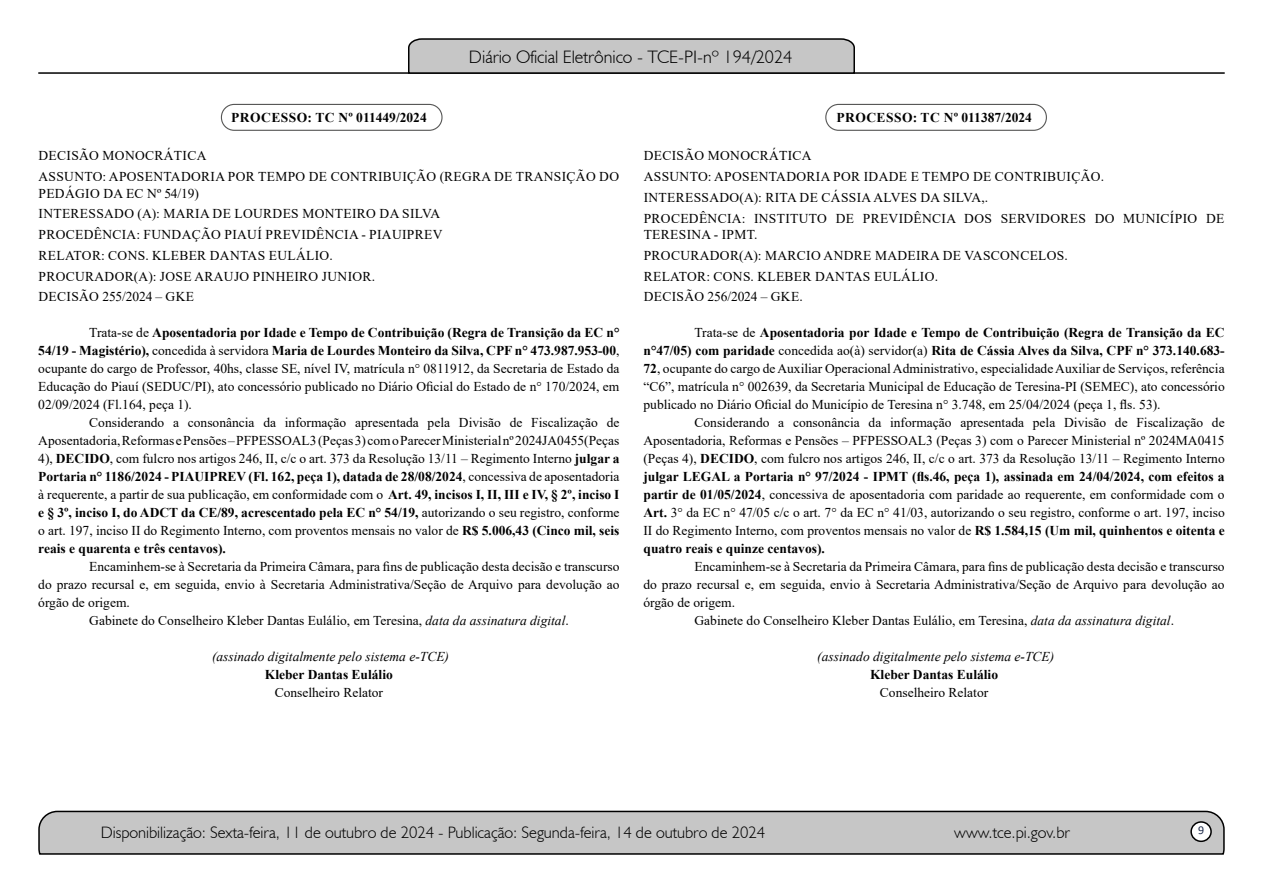
<style>
.page{position:relative;width:1263px;height:893px;background:#fff}
.page>*{position:absolute;margin:0;border:0;box-sizing:border-box;transform-origin:0 0}
.t1{font:300 18px "Humanist 521 BT";color:#000}
.t2{font:300 16.5px "Humanist 521 BT";color:#000}
.t3{font:13.5px/18px "Times New Roman";color:#000;text-align:justify}
.t4{font:13.5px/20.7px "Times New Roman";letter-spacing:.025em;color:#000}
.t5{font:italic 13.5px "Times New Roman";color:#000}
.t6{font:700 13.5px "Times New Roman";letter-spacing:.02em;color:#000}
.t7{font:700 13.5px "Times New Roman";color:#000}
.t8{font:12px "Calibri";color:#212d4c}
.s1{font-weight:700}
.s2{font-style:italic}
</style>
<div class="page">
<svg style="left:38px;top:810px;width:1187px;height:45px;background:#b9b9b9"></svg>
<div style="left:1191px;top:822px;width:20px;height:19px;background:#fff;border-radius:50%"></div>
<div style="left:1190px;top:821px;width:22px;height:21px;border:2px solid #000;border-radius:50%"></div>
<hr style="left:38px;top:72px;width:1187px;height:2px;background:#000">
<svg style="left:407px;top:38px;width:449px;height:36px;background:#b4b4b4"></svg>
<div style="left:221px;top:104px;width:221px;height:27px;border:1px solid #575756;border-radius:13px"></div>
<div style="left:825px;top:104px;width:222px;height:27px;border:1px solid #575756;border-radius:13px"></div>
<h1 class="t1" style="left:469px;top:46px;width:325px">Diário Oficial Eletrônico - TCE-PI-nº 194/2024</h1>
<p class="t6" style="left:231px;top:107px;width:197px">PROCESSO: TC Nº 011449/2024</p>
<p class="t4" style="left:39px;top:145px;width:582px">DECISÃO MONOCRÁTICA<br>ASSUNTO: APOSENTADORIA POR TEMPO DE CONTRIBUIÇÃO (REGRA DE TRANSIÇÃO DO</p>
<p class="t4" style="left:39px;top:182px;width:405px">PEDÁGIO DA EC Nº 54/19)<br>INTERESSADO (A): MARIA DE LOURDES MONTEIRO DA SILVA PROCEDÊNCIA: FUNDAÇÃO PIAUÍ PREVIDÊNCIA - PIAUIPREV RELATOR: CONS. KLEBER DANTAS EULÁLIO.<br>PROCURADOR(A): JOSE ARAUJO PINHEIRO JUNIOR.<br>DECISÃO 255/2024 – GKE</p>
<p class="t3" style="left:38px;top:323px;width:583px;text-indent:51px">Trata-se de <span class="s1">Aposentadoria por Idade e Tempo de Contribuição (Regra de Transição da EC n° 54/19 - Magistério),</span> concedida à servidora <span class="s1">Maria de Lourdes Monteiro da Silva, CPF n° 473.987.953-00</span>, ocupante do cargo de Professor, 40hs, classe SE, nível IV, matrícula n° 0811912, da Secretaria de Estado da Educação do Piauí (SEDUC/PI), ato concessório publicado no Diário Oficial do Estado de n° 170/2024, em 02/09/2024 (Fl.164, peça 1).</p>
<p class="t3" style="left:38px;top:413px;width:583px;text-indent:51px">Considerando a consonância da informação apresentada pela Divisão de Fiscalização de Aposentadoria, Reformas e Pensões – PFPESSOAL3 (Peças 3) com o Parecer Ministerial nº 2024JA0455(Peças 4), <span class="s1">DECIDO</span>, com fulcro nos artigos 246, II, c/c o art. 373 da Resolução 13/11 – Regimento Interno <span class="s1">julgar a Portaria n° 1186/2024 - PIAUIPREV (Fl. 162, peça 1), datada de 28/08/2024</span>, concessiva de aposentadoria à requerente, a partir de sua publicação, em conformidade com o <span class="s1">Art. 49, incisos I, II, III e IV, § 2º, inciso I e § 3º, inciso I, do ADCT da CE/89, acrescentado pela EC n° 54/19,</span> autorizando o seu registro, conforme o art. 197, inciso II do Regimento Interno, com proventos mensais no valor de <span class="s1">R$ 5.006,43 (Cinco mil, seis reais e quarenta e três centavos).</span></p>
<p class="t3" style="left:89px;top:557px;width:532px">Encaminhem-se à Secretaria da Primeira Câmara, para fins de publicação desta decisão e transcurso</p>
<p class="t3" style="left:38px;top:575px;width:583px">do prazo recursal e, em seguida, envio à Secretaria Administrativa/Seção de Arquivo para devolução ao</p>
<p class="t3" style="left:38px;top:593px;width:93px">órgão de origem.</p>
<p class="t3" style="left:89px;top:611px;width:481px">Gabinete do Conselheiro Kleber Dantas Eulálio, em Teresina, <span class="s2">data da assinatura digital</span>.</p>
<p class="t5" style="left:212px;top:648px;width:238px">(assinado digitalmente pelo sistema e-TCE)</p>
<p class="t7" style="left:265px;top:665px;width:130px">Kleber Dantas Eulálio</p>
<p class="t3" style="left:275px;top:683px;width:110px">Conselheiro Relator</p>
<p class="t6" style="left:836px;top:107px;width:197px">PROCESSO: TC Nº 011387/2024</p>
<p class="t4" style="left:644px;top:145px;width:582px">DECISÃO MONOCRÁTICA<br>ASSUNTO: APOSENTADORIA POR IDADE E TEMPO DE CONTRIBUIÇÃO.<br>INTERESSADO(A): RITA DE CÁSSIA ALVES DA SILVA,.<br>PROCEDÊNCIA: INSTITUTO DE PREVIDÊNCIA DOS SERVIDORES DO MUNICÍPIO DE</p>
<p class="t4" style="left:644px;top:224px;width:426px">TERESINA - IPMT.<br>PROCURADOR(A): MARCIO ANDRE MADEIRA DE VASCONCELOS.<br>RELATOR: CONS. KLEBER DANTAS EULÁLIO.<br>DECISÃO 256/2024 – GKE.</p>
<p class="t3" style="left:643px;top:323px;width:583px;text-indent:51px">Trata-se de <span class="s1">Aposentadoria por Idade e Tempo de Contribuição (Regra de Transição da EC n°47/05) com paridade</span> concedida ao(à) servidor(a) <span class="s1">Rita de Cássia Alves da Silva, CPF n° 373.140.683- 72</span>, ocupante do cargo de Auxiliar Operacional Administrativo, especialidade Auxiliar de Serviços, referência “C6”, matrícula n° 002639, da Secretaria Municipal de Educação de Teresina-PI (SEMEC), ato concessório publicado no Diário Oficial do Município de Teresina n° 3.748, em 25/04/2024 (peça 1, fls. 53).</p>
<p class="t3" style="left:643px;top:413px;width:583px;text-indent:51px">Considerando a consonância da informação apresentada pela Divisão de Fiscalização de Aposentadoria, Reformas e Pensões – PFPESSOAL3 (Peças 3) com o Parecer Ministerial nº 2024MA0415 (Peças 4), <span class="s1">DECIDO</span>, com fulcro nos artigos 246, II, c/c o art. 373 da Resolução 13/11 – Regimento Interno <span class="s1">julgar LEGAL a Portaria n° 97/2024 - IPMT (fls.46, peça 1), assinada em 24/04/2024, com efeitos a partir de 01/05/2024</span>, concessiva de aposentadoria com paridade ao requerente, em conformidade com o <span class="s1">Art.</span> 3° da EC n° 47/05 c/c o art. 7° da EC n° 41/03, autorizando o seu registro, conforme o art. 197, inciso II do Regimento Interno, com proventos mensais no valor de <span class="s1">R$ 1.584,15 (Um mil, quinhentos e oitenta e quatro reais e quinze centavos).</span></p>
<p class="t3" style="left:694px;top:557px;width:532px">Encaminhem-se à Secretaria da Primeira Câmara, para fins de publicação desta decisão e transcurso</p>
<p class="t3" style="left:643px;top:575px;width:583px">do prazo recursal e, em seguida, envio à Secretaria Administrativa/Seção de Arquivo para devolução ao</p>
<p class="t3" style="left:643px;top:593px;width:93px">órgão de origem.</p>
<p class="t3" style="left:694px;top:611px;width:481px">Gabinete do Conselheiro Kleber Dantas Eulálio, em Teresina, <span class="s2">data da assinatura digital</span>.</p>
<p class="t5" style="left:817px;top:648px;width:238px">(assinado digitalmente pelo sistema e-TCE)</p>
<p class="t7" style="left:870px;top:665px;width:130px">Kleber Dantas Eulálio</p>
<p class="t3" style="left:880px;top:683px;width:110px">Conselheiro Relator</p>
<p class="t2" style="left:101px;top:822px;width:666px">Disponibilização: Sexta-feira, 11 de outubro de 2024 - Publicação: Segunda-feira, 14 de outubro de 2024</p>
<p class="t2" style="left:954px;top:822px;width:117px">www.tce.pi.gov.br</p>
<p class="t8" style="left:1198px;top:821px;width:8px">9</p>
</div>
